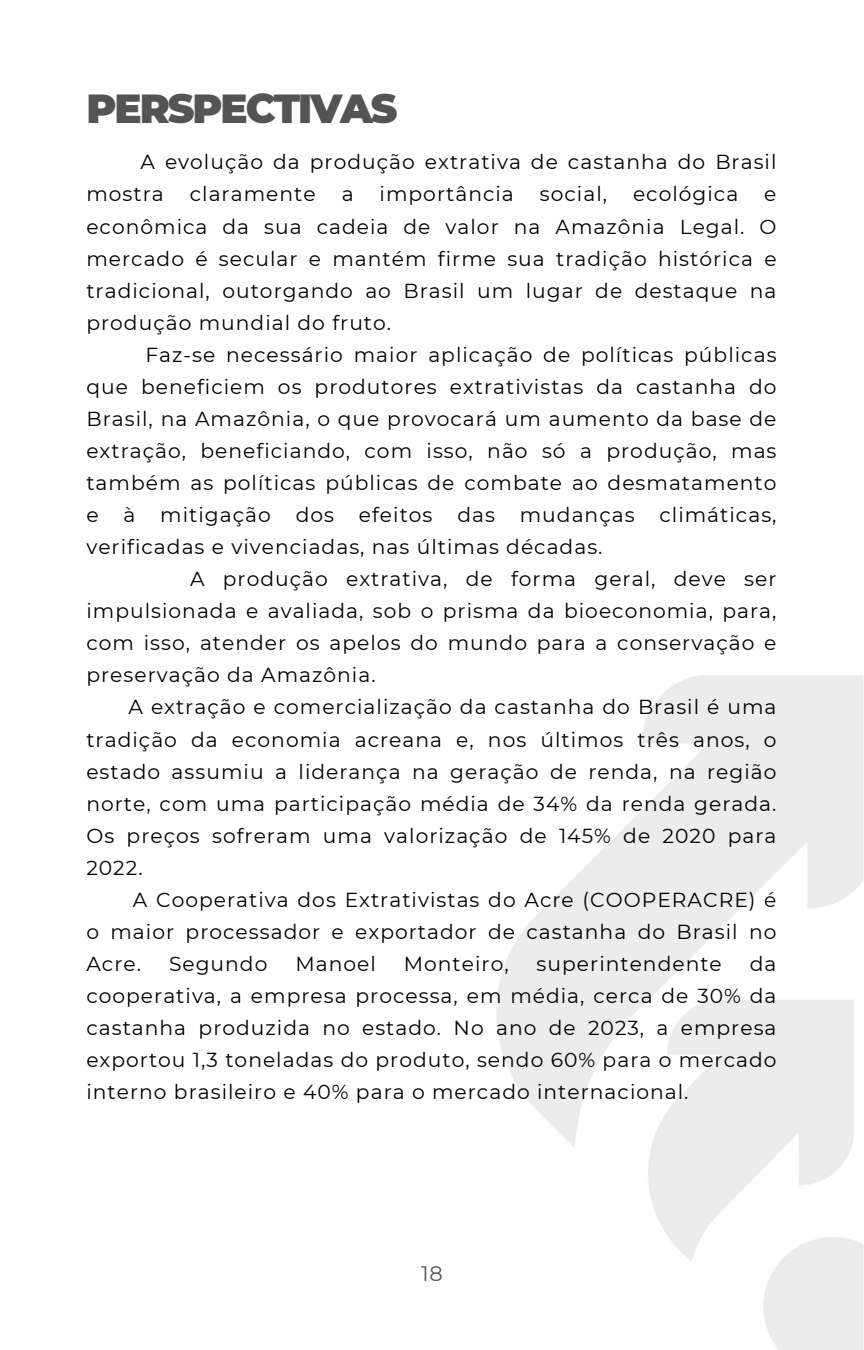
<style>
.page{position:relative;width:864px;height:1350px;background:#fff}
.page>*{position:absolute;margin:0;border:0;box-sizing:border-box;transform-origin:0 0}
.t1{font:900 40.5px "Montserrat";letter-spacing:-.05em;color:#545454}
.t2{font:20.93px "Montserrat";color:#545454}
.t3{font:20.25px/31.9px "Montserrat";letter-spacing:.05em;color:#000;text-align:justify}
</style>
<div class="page">
<h1 class="t1" style="left:86px;top:78px;width:313px">PERSPECTIVAS</h1>
<p class="t3" style="left:86px;top:146px;width:692px;text-indent:54px">A evolução da produção extrativa de castanha do Brasil mostra</p>
<p class="t3" style="left:190px;top:178px;width:127px">claramente</p>
<p class="t3" style="left:342px;top:178px;width:13px">a</p>
<p class="t3" style="left:380px;top:178px;width:136px">importância</p>
<p class="t3" style="left:540px;top:178px;width:69px">social,</p>
<p class="t3" style="left:633px;top:178px;width:107px">ecológica</p>
<p class="t3" style="left:86px;top:178px;width:692px;text-indent:678px">e econômica da sua cadeia de valor na Amazônia Legal. O mercado é secular e mantém firme sua tradição histórica e tradicional, outorgando ao Brasil um lugar de destaque na produção mundial do fruto.</p>
<p class="t3" style="left:145px;top:338px;width:633px">Faz-se necessário maior aplicação de políticas públicas</p>
<p class="t3" style="left:86px;top:370px;width:692px">que beneficiem os produtores extrativistas da castanha do</p>
<p class="t3" style="left:86px;top:402px;width:692px">Brasil, na Amazônia, o que provocará um aumento da base de</p>
<p class="t3" style="left:86px;top:434px;width:692px">extração, beneficiando, com isso, não só a produção, mas</p>
<p class="t3" style="left:86px;top:466px;width:692px">também as políticas públicas de combate ao desmatamento</p>
<p class="t3" style="left:86px;top:498px;width:692px">e à mitigação dos efeitos das mudanças climáticas,</p>
<p class="t3" style="left:86px;top:530px;width:518px">verificadas e vivenciadas, nas últimas décadas.</p>
<p class="t3" style="left:190px;top:562px;width:588px">A produção extrativa, de forma geral, deve ser</p>
<p class="t3" style="left:86px;top:594px;width:692px">impulsionada e avaliada, sob o prisma da bioeconomia, para,</p>
<p class="t3" style="left:86px;top:626px;width:692px">com isso, atender os apelos do mundo para a conservação e</p>
<p class="t3" style="left:86px;top:659px;width:291px">preservação da Amazônia.</p>
<p class="t3" style="left:128px;top:691px;width:650px">A extração e comercialização da castanha do Brasil é uma</p>
<p class="t3" style="left:86px;top:723px;width:692px">tradição da economia acreana e, nos últimos três anos, o</p>
<p class="t3" style="left:86px;top:755px;width:692px">estado assumiu a liderança na geração de renda, na região</p>
<p class="t3" style="left:86px;top:787px;width:692px">norte, com uma participação média de 34% da renda gerada.</p>
<p class="t3" style="left:86px;top:819px;width:692px">Os preços sofreram uma valorização de 145% de 2020 para</p>
<p class="t3" style="left:86px;top:851px;width:58px">2022.</p>
<p class="t3" style="left:133px;top:883px;width:645px">A Cooperativa dos Extrativistas do Acre (COOPERACRE) é</p>
<p class="t3" style="left:86px;top:915px;width:692px">o maior processador e exportador de castanha do Brasil no</p>
<p class="t3" style="left:86px;top:947px;width:56px">Acre.</p>
<p class="t3" style="left:169px;top:947px;width:100px">Segundo</p>
<p class="t3" style="left:295px;top:947px;width:82px">Manoel</p>
<p class="t3" style="left:404px;top:947px;width:106px">Monteiro,</p>
<p class="t3" style="left:537px;top:947px;width:187px">superintendente</p>
<p class="t3" style="left:86px;top:947px;width:692px;text-indent:663px">da cooperativa, a empresa processa, em média, cerca de 30% da castanha produzida no estado. No ano de 2023, a empresa exportou 1,3 toneladas do produto, sendo 60% para o mercado interno brasileiro e 40% para o mercado internacional.</p>
<p class="t2" style="left:421px;top:1259px;width:23px">18</p>
</div>
